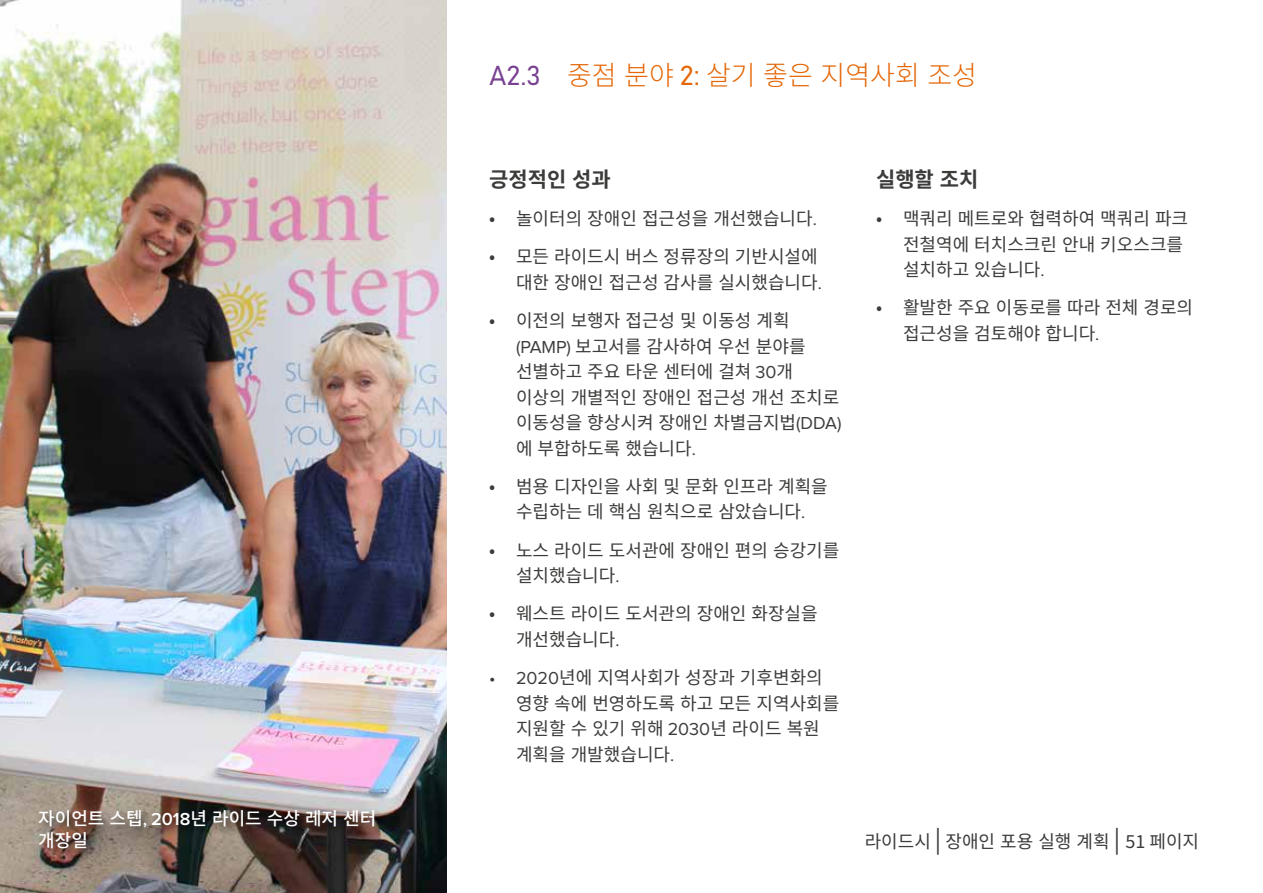
<style>
.page{position:relative;width:1263px;height:893px;background:#fff}
.page>*{position:absolute;margin:0;border:0;box-sizing:border-box;transform-origin:0 0}
.t1{font:300 27px "Noto Sans KR";color:#e56606}
.t2{font:700 21px "Noto Sans KR";color:#3c3c3b}
.t3{font:18px/25.5px "Noto Sans KR";color:#3c3c3b}
.t4{font:500 18px/21.6px "Noto Sans KR";color:#fff}
.s1{font-family:"Proxima Nova";font-weight:600}
.s2{font-family:"Bahnschrift";font-weight:400;color:#794192}
.s3{font-family:"Bahnschrift";font-weight:400}
.s4{font-family:"Proxima Nova"}
.s5{font-size:24px}
</style>
<div class="page">
<img style="left:0;top:0;width:446px;height:893px">
<div style="left:35px;top:806px;width:350px;height:53px;background:#000;opacity:.75"></div>
<p class="t4" style="left:38px;top:808px;width:340px">자이언트 스텝<span class="s1">, 2018</span>년 라이드 수상 레저 센터 개장일</p>
<h1 class="t1" style="left:489px;top:60px;width:490px"><span class="s2">A2.3</span> 중점 분야 <span class="s3">2:</span> 살기 좋은 지역사회 조성</h1>
<p class="t2" style="left:489px;top:167px;width:123px">긍정적인 성과</p>
<p class="t3" style="left:489px;top:206px;width:329px">• 놀이터의 장애인 접근성을 개선했습니다<span class="s4">.</span></p>
<p class="t3" style="left:489px;top:244px;width:334px;text-align:right">• 모든 라이드시 버스 정류장의 기반시설에 대한 장애인 접근성 감사를 실시했습니다<span class="s4">.</span></p>
<p class="t3" style="left:516px;top:308px;width:327px;text-indent:-27px">• 이전의 보행자 접근성 및 이동성 계획 <span class="s4">(PAMP)</span> 보고서를 감사하여 우선 분야를 선별하고 주요 타운 센터에 걸쳐 <span class="s4">30</span>개 이상의 개별적인 장애인 접근성 개선 조치로 이동성을 향상시켜 장애인 차별금지법<span class="s4">(DDA) </span>에 부합하도록 했습니다<span class="s4">.</span></p>
<p class="t3" style="left:489px;top:474px;width:340px;text-align:center">• 범용 디자인을 사회 및 문화 인프라 계획을 수립하는 데 핵심 원칙으로 삼았습니다<span class="s4">.</span></p>
<p class="t3" style="left:516px;top:538px;width:325px;text-indent:-27px">• 노스 라이드 도서관에 장애인 편의 승강기를 설치했습니다<span class="s4">.</span></p>
<p class="t3" style="left:516px;top:601px;width:303px;text-indent:-27px">• 웨스트 라이드 도서관의 장애인 화장실을 개선했습니다<span class="s4">.</span></p>
<p class="t3" style="left:516px;top:665px;width:325px;text-indent:-27px"><span class="s4">• 2020</span>년에 지역사회가 성장과 기후변화의 영향 속에 번영하도록 하고 모든 지역사회를 지원할 수 있기 위해 <span class="s4">2030</span>년 라이드 복원 계획을 개발했습니다<span class="s4">.</span></p>
<p class="t2" style="left:876px;top:167px;width:104px">실행할 조치</p>
<p class="t3" style="left:903px;top:206px;width:287px;text-indent:-27px">• 맥쿼리 메트로와 협력하여 맥쿼리 파크 전철역에 터치스크린 안내 키오스크를 설치하고 있습니다<span class="s4">.</span></p>
<p class="t3" style="left:903px;top:295px;width:292px;text-indent:-27px">• 활발한 주요 이동로를 따라 전체 경로의 접근성을 검토해야 합니다<span class="s4">.</span></p>
<p class="t3" style="left:865px;top:829px;width:336px">라이드시 <span class="s5">|</span> 장애인 포용 실행 계획 <span class="s5">|</span> 51 페이지</p>
</div>
